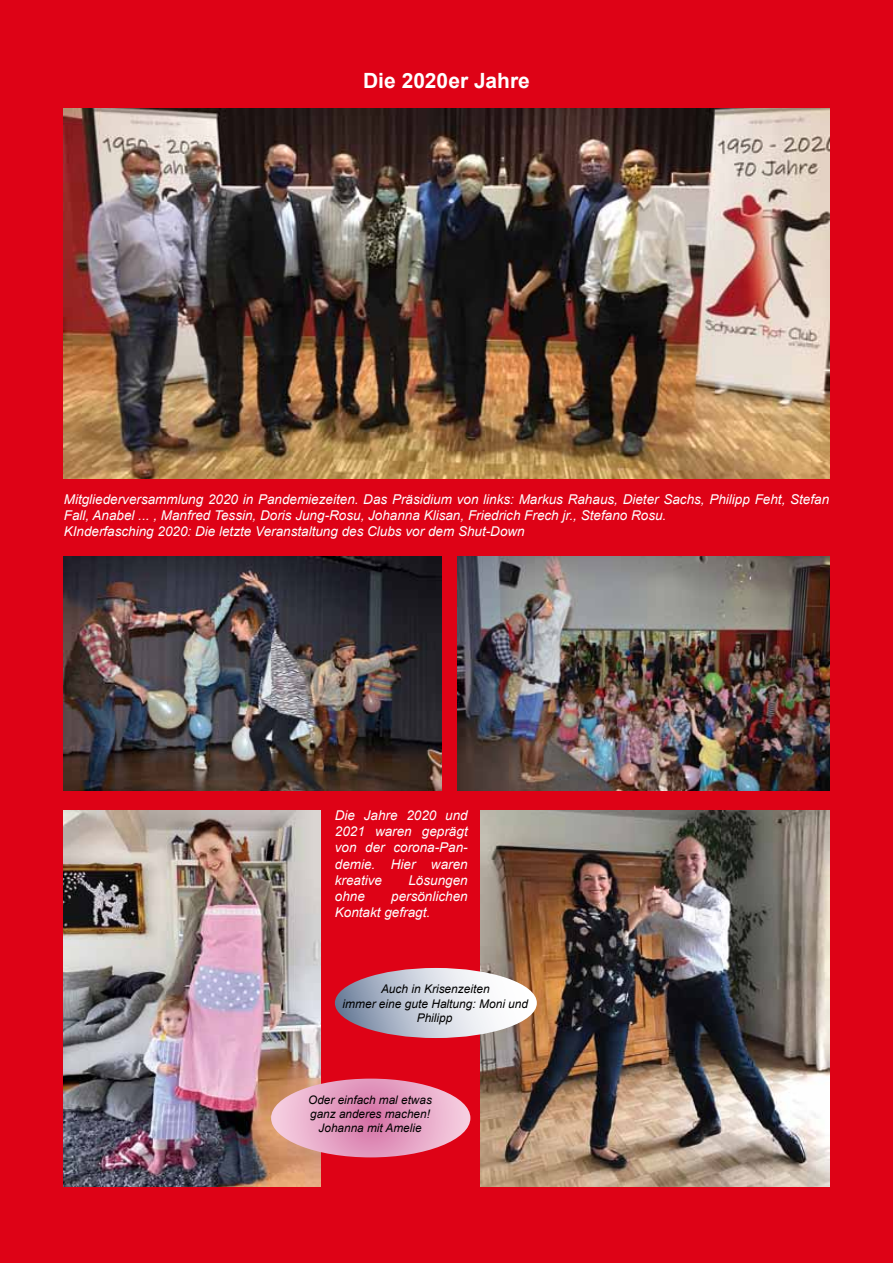
<style>
.page{position:relative;width:893px;height:1263px;background:#de0216}
.page>*{position:absolute;margin:0;border:0;box-sizing:border-box;transform-origin:0 0}
.t1{font:700 21px "Arial";color:#fff}
.t2{font:italic 13.5px/16.2px "Arial";color:#fff}
.t3{font:italic 12px/14.2px "Arial";color:#000;text-align:center}
.t4{font:italic 11.7px/14.1px "Arial";color:#000;text-align:center}
</style>
<div class="page">
<img style="left:481px;top:810px;width:348px;height:376px">
<img style="left:64px;top:810px;width:256px;height:376px">
<svg style="left:271px;top:1078px;width:199px;height:79px;background:#e28ea7"></svg>
<svg style="left:335px;top:968px;width:202px;height:70px;background:#cbb2b9"></svg>
<img style="left:64px;top:557px;width:378px;height:234px">
<img style="left:458px;top:557px;width:371px;height:234px">
<img style="left:64px;top:108px;width:765px;height:370px">
<p class="t1" style="left:363px;top:65px;width:168px">Die 2020er Jahre</p>
<p class="t2" style="left:64px;top:491px;width:767px">Mitgliederversammlung 2020 in Pandemiezeiten. Das Präsidium von links: Markus Rahaus, Dieter Sachs, Philipp Feht, Stefan<br>Fall, Anabel ... , Manfred Tessin, Doris Jung-Rosu, Johanna Klisan, Friedrich Frech jr., Stefano Rosu.<br>KInderfasching 2020: Die letzte Veranstaltung des Clubs vor dem Shut-Down</p>
<p class="t2" style="left:335px;top:807px;width:134px;text-align:justify">Die Jahre 2020 und 2021 waren geprägt von der corona-Pan&shy;demie. Hier waren kreative</p>
<p class="t2" style="left:408px;top:872px;width:61px">Lösungen</p>
<p class="t2" style="left:335px;top:888px;width:134px;text-indent:56px">persönlichen<br>Kontakt gefragt.</p>
<p class="t2" style="left:335px;top:888px;width:32px">ohne</p>
<p class="t3" style="left:343px;top:982px;width:187px">Auch in Krisenzeiten<br>immer eine gute Haltung: Moni und<br>Philipp</p>
<p class="t4" style="left:308px;top:1093px;width:125px">Oder einfach mal etwas ganz anderes machen!<br>Johanna mit Amelie</p>
</div>
